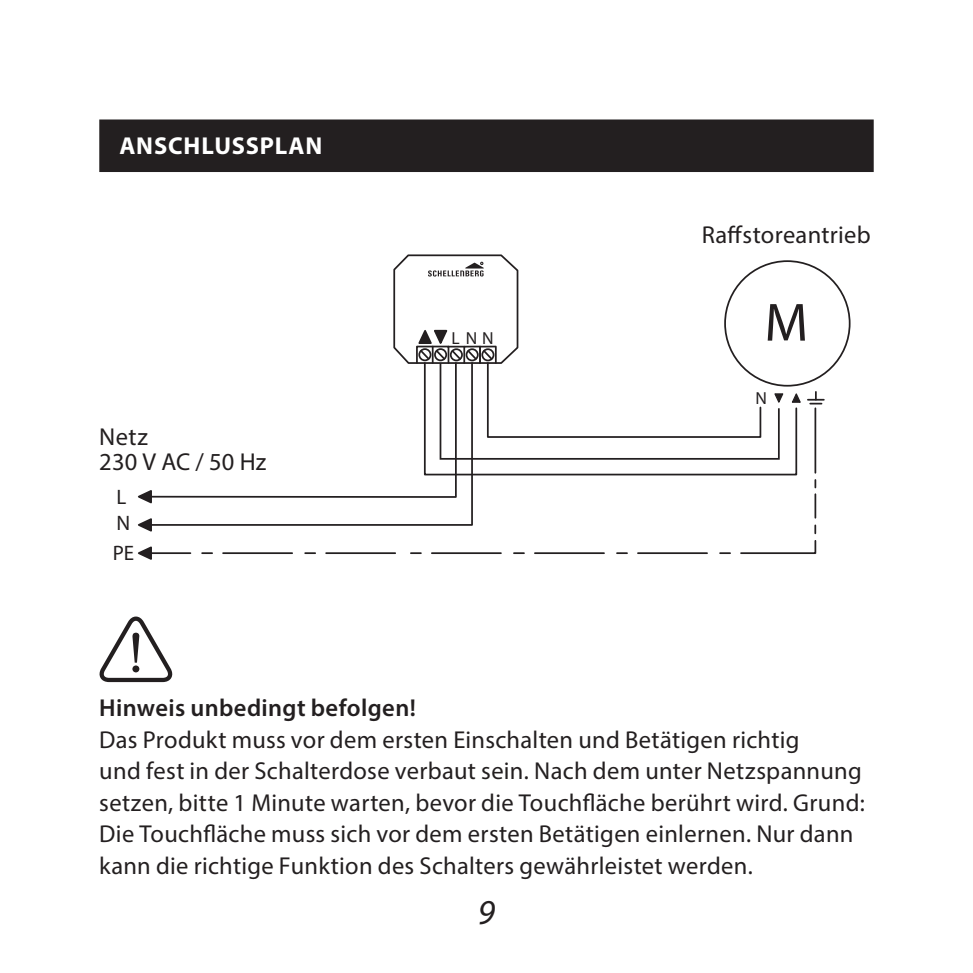
<style>
.page{position:relative;width:973px;height:973px;background:#fff}
.page>*{position:absolute;margin:0;border:0;box-sizing:border-box;transform-origin:0 0}
.t1{font:54.25px "Myriad Pro";color:#231f20}
.t2{font:italic 35px "Myriad Pro";color:#231f20}
.Fließtext_eingerückt{font:24.5px/31.5px "Myriad Pro";letter-spacing:.015em;color:#231f20}
.Fließtext_eingerückt-2{font:600 24.5px "Myriad Pro";letter-spacing:.015em;color:#231f20}
.Überschrift{font:700 24.5px "Myriad Pro";letter-spacing:.03em;color:#fff}
.t3{font:21px/30.1px "Myriad Pro";color:#231f20}
.t4{font:17.5px "Myriad Pro";color:#231f20}
</style>
<div class="page">
<div style="left:99px;top:119px;width:774px;height:53px;background:#231f20"></div>
<svg style="left:797px;top:394px;width:4px;height:9px"></svg>
<svg style="left:138px;top:524px;width:14px;height:8px"></svg>
<svg style="left:138px;top:546px;width:14px;height:14px"></svg>
<hr style="left:223px;top:552px;width:69px;height:2px;background:#231f20">
<svg style="left:202px;top:552px;width:10px;height:2px"></svg>
<hr style="left:140px;top:552px;width:50px;height:2px;background:#231f20">
<hr style="left:326px;top:552px;width:69px;height:2px;background:#231f20">
<svg style="left:305px;top:552px;width:10px;height:2px"></svg>
<hr style="left:432px;top:552px;width:69px;height:2px;background:#231f20">
<svg style="left:411px;top:552px;width:10px;height:2px"></svg>
<hr style="left:534px;top:552px;width:70px;height:2px;background:#231f20">
<svg style="left:514px;top:552px;width:10px;height:2px"></svg>
<hr style="left:637px;top:552px;width:70px;height:2px;background:#231f20">
<svg style="left:617px;top:552px;width:10px;height:2px"></svg>
<hr style="left:814px;top:408px;width:2px;height:64px;background:#231f20">
<svg style="left:814px;top:480px;width:2px;height:7px"></svg>
<hr style="left:814px;top:494px;width:2px;height:23px;background:#231f20">
<svg style="left:814px;top:525px;width:2px;height:8px"></svg>
<svg style="left:740px;top:540px;width:77px;height:14px"></svg>
<svg style="left:720px;top:552px;width:10px;height:2px"></svg>
<svg style="left:139px;top:476px;width:334px;height:50px"></svg>
<svg style="left:139px;top:476px;width:318px;height:22px"></svg>
<svg style="left:807px;top:392px;width:16px;height:12px"></svg>
<svg style="left:423px;top:384px;width:374px;height:92px"></svg>
<svg style="left:393px;top:254px;width:391px;height:206px"></svg>
<svg style="left:100px;top:616px;width:73px;height:67px"></svg>
<p class="Überschrift" style="left:119px;top:130px;width:204px">ANSCHLUSSPLAN</p>
<p class="Fließtext_eingerückt" style="left:99px;top:423px;width:169px;line-height:25.2px">Netz<br>230 V AC / 50 Hz</p>
<p class="t3" style="left:116px;top:481px;width:11px">L</p>
<p class="t3" style="left:113px;top:507px;width:23px">N<br>PE</p>
<p class="t4" style="left:451px;top:327px;width:44px">LNN</p>
<p class="Fließtext_eingerückt" style="left:701px;top:219px;width:170px">Raffstoreantrieb</p>
<p class="t1" style="left:764px;top:289px;width:45px">M</p>
<p class="t4" style="left:755px;top:387px;width:13px">N</p>
<p class="Fließtext_eingerückt-2" style="left:99px;top:692px;width:318px">Hinweis unbedingt befolgen!</p>
<p class="Fließtext_eingerückt" style="left:99px;top:723px;width:766px">Das Produkt muss vor dem ersten Einschalten und Betätigen richtig<br>und fest in der Schalterdose verbaut sein. Nach dem unter Netzspannung setzen, bitte 1 Minute warten, bevor die Touchfläche berührt wird. Grund:<br>Die Touchfläche muss sich vor dem ersten Betätigen einlernen. Nur dann kann die richtige Funktion des Schalters gewährleistet werden.</p>
<h2 class="t2" style="left:478px;top:890px;width:19px">9</h2>
</div>
